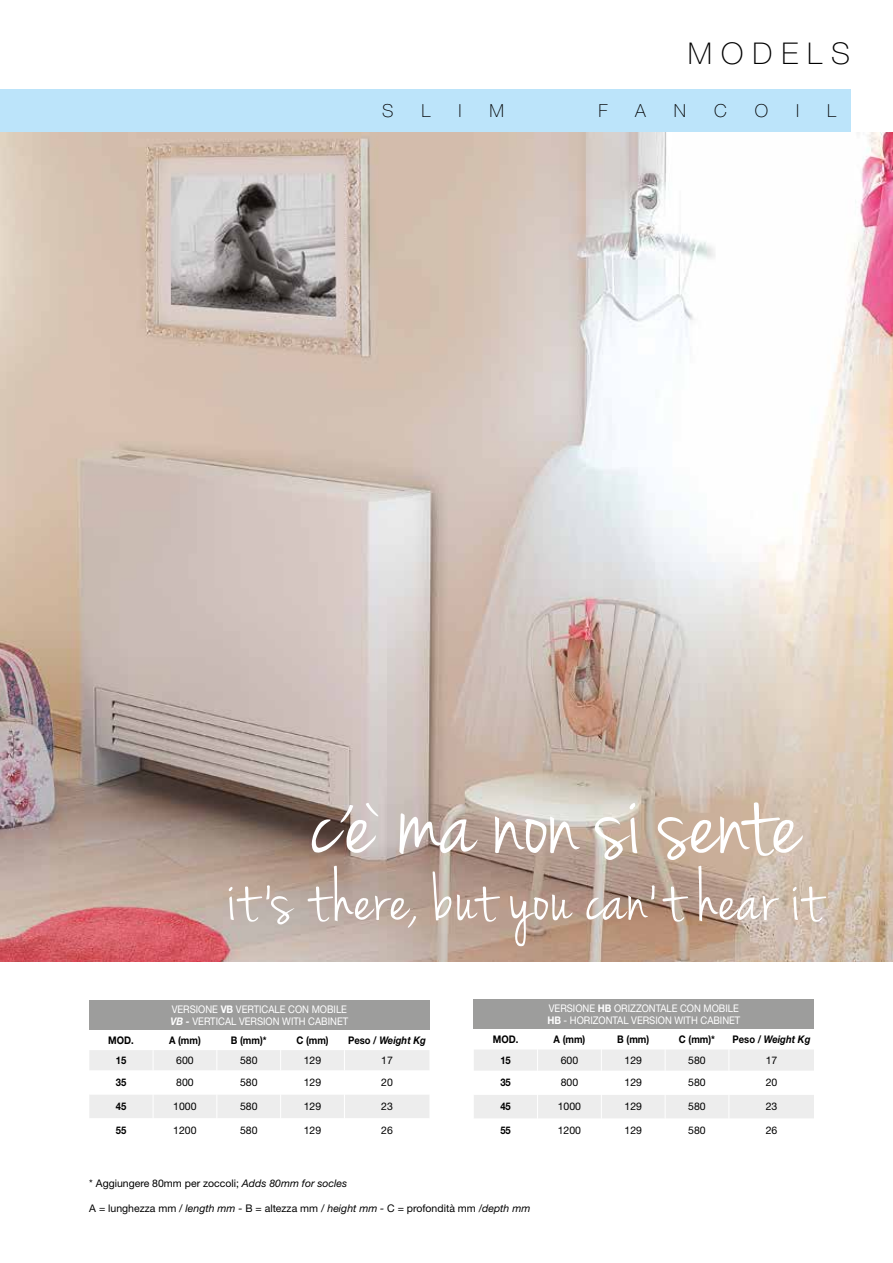
<style>
.page{position:relative;width:893px;height:1263px;background:#fff}
.page>*{position:absolute;margin:0;border:0;box-sizing:border-box;transform-origin:0 0}
.t1{font:114px "Jenna Sue";color:#fff}
.t2{font:75px "Jenna Sue";letter-spacing:.01em;color:#fff}
.t3{font:100 30px "Helvetica Neue LT Std";letter-spacing:.3em;color:#000}
.t4{font:100 18px "Helvetica Neue LT Std";color:#000}
.t5{font:10.5px "Helvetica Neue LT Std";color:#000}
.t6{font:10.5px/12.6px "Helvetica Neue LT Std";color:#fff;scale:.9 1}
.t7{font:700 10.5px "Helvetica Neue LT Std";color:#000;scale:.9 1}
.t8{font:italic 700 10.5px "Helvetica Neue LT Std";color:#000;scale:.9 1}
.s1{font-weight:700}
.s2{font-weight:700;font-style:italic}
.s3{font-style:normal}
.s4{font-style:italic}
</style>
<div class="page">
<div style="left:0;top:90px;width:850px;height:42px;background:#bce4fa"></div>
<img style="left:0;top:132px;width:893px;height:829px">
<div style="left:89px;top:1000px;width:340px;height:30px;background:#9d9d9c"></div>
<svg style="left:89px;top:1050px;width:340px;height:68px"></svg>
<div style="left:474px;top:999px;width:340px;height:30px;background:#9d9d9c"></div>
<svg style="left:474px;top:1050px;width:340px;height:68px"></svg>
<svg style="left:651px;top:885px;width:4px;height:14px"></svg>
<svg style="left:266px;top:885px;width:4px;height:14px"></svg>
<svg style="left:366px;top:801px;width:13px;height:17px"></svg>
<h3 class="t3" style="left:688px;top:36px;width:164px">MODELS</h3>
<h3 class="t4" style="left:382px;top:101px;width:13px">S</h3>
<h3 class="t4" style="left:421px;top:101px;width:10px">L</h3>
<h3 class="t4" style="left:458px;top:101px;width:5px">I</h3>
<h3 class="t4" style="left:490px;top:101px;width:16px">M</h3>
<h3 class="t4" style="left:599px;top:101px;width:11px">F</h3>
<h3 class="t4" style="left:635px;top:101px;width:12px">A</h3>
<h3 class="t4" style="left:674px;top:101px;width:14px">N</h3>
<h3 class="t4" style="left:714px;top:101px;width:14px">C</h3>
<h3 class="t4" style="left:755px;top:101px;width:15px">O</h3>
<h3 class="t4" style="left:796px;top:101px;width:5px">I</h3>
<h3 class="t4" style="left:827px;top:101px;width:10px">L</h3>
<h1 class="t1" style="left:312px;top:754px;width:491px">ce ma non si sente</h1>
<h1 class="t1" style="left:344px;top:712px;width:15px">,</h1>
<h2 class="t2" style="left:227px;top:855px;width:596px">it s there, but you can t hear it</h2>
<p class="t6" style="left:171px;top:1002px;width:199px">VERSIONE <span class="s1">VB</span> VERTICALE CON MOBILE<br><span class="s2">VB -</span> VERTICAL VERSION WITH CABINET</p>
<p class="t7" style="left:108px;top:1033px;width:30px">MOD.</p>
<p class="t7" style="left:169px;top:1033px;width:37px">A (mm)</p>
<p class="t7" style="left:231px;top:1033px;width:41px">B (mm)*</p>
<p class="t7" style="left:296px;top:1033px;width:37px">C (mm)</p>
<p class="t8" style="left:348px;top:1033px;width:88px"><span class="s3">Peso /</span> Weight Kg</p>
<p class="t7" style="left:116px;top:1054px;width:13px">15</p>
<p class="t5" style="left:176px;top:1054px;width:19px">600</p>
<p class="t5" style="left:240px;top:1054px;width:19px">580</p>
<p class="t5" style="left:304px;top:1054px;width:19px">129</p>
<p class="t5" style="left:381px;top:1054px;width:13px">17</p>
<p class="t7" style="left:116px;top:1076px;width:13px">35</p>
<p class="t5" style="left:176px;top:1076px;width:19px">800</p>
<p class="t5" style="left:240px;top:1076px;width:19px">580</p>
<p class="t5" style="left:304px;top:1076px;width:19px">129</p>
<p class="t5" style="left:381px;top:1076px;width:13px">20</p>
<p class="t7" style="left:116px;top:1100px;width:13px">45</p>
<p class="t5" style="left:173px;top:1100px;width:25px">1000</p>
<p class="t5" style="left:240px;top:1100px;width:19px">580</p>
<p class="t5" style="left:304px;top:1100px;width:19px">129</p>
<p class="t5" style="left:381px;top:1100px;width:13px">23</p>
<p class="t7" style="left:116px;top:1124px;width:13px">55</p>
<p class="t5" style="left:173px;top:1124px;width:25px">1200</p>
<p class="t5" style="left:240px;top:1124px;width:19px">580</p>
<p class="t5" style="left:304px;top:1124px;width:19px">129</p>
<p class="t5" style="left:381px;top:1124px;width:13px">26</p>
<p class="t6" style="left:547px;top:1001px;width:216px">VERSIONE <span class="s1">HB</span> ORIZZONTALE CON MOBILE<br><span class="s1">HB</span> - HORIZONTAL VERSION WITH CABINET</p>
<p class="t7" style="left:493px;top:1033px;width:30px">MOD.</p>
<p class="t7" style="left:554px;top:1033px;width:37px">A (mm)</p>
<p class="t7" style="left:617px;top:1033px;width:37px">B (mm)</p>
<p class="t7" style="left:679px;top:1033px;width:42px">C (mm)*</p>
<p class="t8" style="left:732px;top:1033px;width:88px"><span class="s3">Peso /</span> Weight Kg</p>
<p class="t7" style="left:500px;top:1054px;width:13px">15</p>
<p class="t5" style="left:561px;top:1054px;width:19px">600</p>
<p class="t5" style="left:624px;top:1054px;width:19px">129</p>
<p class="t5" style="left:688px;top:1054px;width:19px">580</p>
<p class="t5" style="left:766px;top:1054px;width:13px">17</p>
<p class="t7" style="left:500px;top:1076px;width:13px">35</p>
<p class="t5" style="left:561px;top:1076px;width:19px">800</p>
<p class="t5" style="left:624px;top:1076px;width:19px">129</p>
<p class="t5" style="left:688px;top:1076px;width:19px">580</p>
<p class="t5" style="left:766px;top:1076px;width:13px">20</p>
<p class="t7" style="left:500px;top:1100px;width:13px">45</p>
<p class="t5" style="left:558px;top:1100px;width:25px">1000</p>
<p class="t5" style="left:624px;top:1100px;width:19px">129</p>
<p class="t5" style="left:688px;top:1100px;width:19px">580</p>
<p class="t5" style="left:766px;top:1100px;width:13px">23</p>
<p class="t7" style="left:500px;top:1124px;width:13px">55</p>
<p class="t5" style="left:558px;top:1124px;width:25px">1200</p>
<p class="t5" style="left:624px;top:1124px;width:19px">129</p>
<p class="t5" style="left:688px;top:1124px;width:19px">580</p>
<p class="t5" style="left:766px;top:1124px;width:13px">26</p>
<p class="t5" style="left:89px;top:1176px;width:259px">* Aggiungere 80mm per zoccoli; <span class="s4">Adds 80mm for socles</span></p>
<p class="t5" style="left:89px;top:1202px;width:442px">A = lunghezza mm / <span class="s4">length mm -</span> B = altezza mm <span class="s4">/ height mm -</span> C = profondità mm <span class="s4">/depth mm</span></p>
</div>
